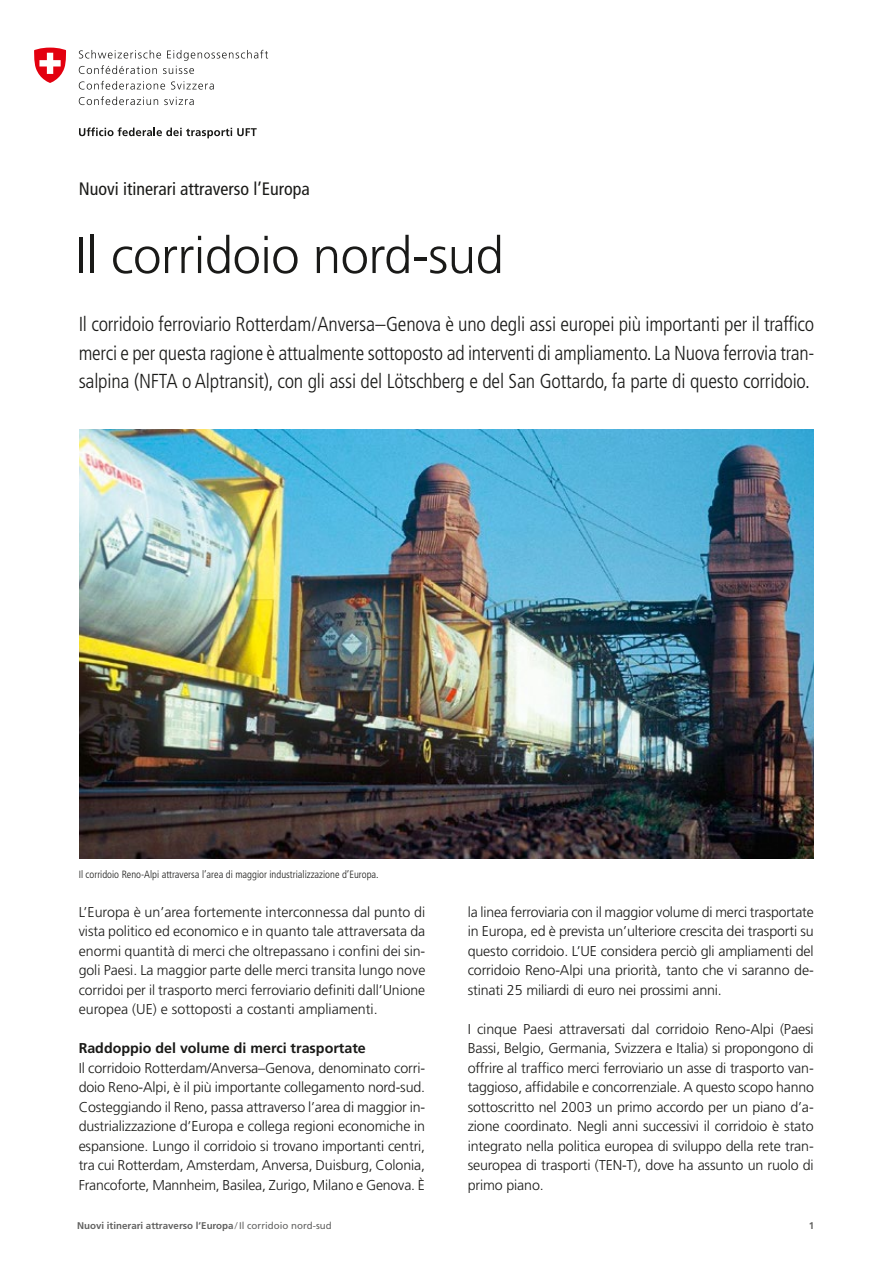
<style>
.page{position:relative;width:893px;height:1263px;background:#fff}
.page>*{position:absolute;margin:0;border:0;box-sizing:border-box;transform-origin:0 0}
.Lauftext{font:300 51px "Frutiger LT Std";letter-spacing:-.01em;color:#1a1a18}
.Anreisser{font:300 condensed 20.25px/28.5px "Frutiger LT Std";letter-spacing:-.01em;color:#1a1a18;text-align:justify}
.Spitzmarke{font:condensed 18px "Frutiger LT Std";color:#1a1a18}
.Lauftext-2{font:300 14.25px/19.5px "Frutiger LT Std";letter-spacing:-.01em;color:#1a1a18;text-align:justify}
.Titel_Lauftext_bold{font:700 14.25px "Frutiger LT Std";color:#1a1a18}
.Bildlegende{font:300 condensed 10.5px "Frutiger LT Std";color:#1a1a18}
.Lauftext-3{font:700 9.75px "Frutiger LT Std";color:#636362}
.s1{font-weight:300}
.s2{font-weight:400}
</style>
<div class="page">
<svg style="left:79px;top:50px;width:189px;height:24px"></svg>
<svg style="left:79px;top:81px;width:86px;height:9px"></svg>
<svg style="left:171px;top:81px;width:43px;height:9px"></svg>
<svg style="left:79px;top:96px;width:79px;height:9px"></svg>
<svg style="left:164px;top:97px;width:30px;height:8px"></svg>
<svg style="left:79px;top:127px;width:178px;height:11px"></svg>
<svg style="left:34px;top:48px;width:33px;height:35px"></svg>
<img style="left:79px;top:430px;width:735px;height:428px">
<p class="Spitzmarke" style="left:79px;top:178px;width:233px">Nuovi itinerari attraverso l’Europa</p>
<p class="Lauftext" style="left:76px;top:227px;width:430px">Il corridoio nord-sud</p>
<p class="Anreisser" style="left:79px;top:310px;width:737px">Il corridoio ferroviario Rotterdam/Anversa–Genova è uno degli assi europei più importanti per il traffico merci e per questa ragione è attualmente sottoposto ad interventi di ampliamento. La Nuova ferrovia tran&shy;salpina (NFTA o Alptransit), con gli assi del Lötschberg e del San Gottardo, fa parte di questo corridoio.</p>
<p class="Bildlegende" style="left:79px;top:868px;width:302px">Il corridoio Reno-Alpi attraversa l’area di maggior industrializzazione d’Europa.</p>
<p class="Lauftext-2" style="left:79px;top:902px;width:348px">L’Europa è un’area fortemente interconnessa dal punto di vista politico ed economico e in quanto tale attraversata da enormi quantità di merci che oltrepassano i confini dei sin&shy;goli Paesi. La maggior parte delle merci transita lungo nove corridoi per il trasporto merci ferroviario definiti dall’Unione europea (UE) e sottoposti a costanti ampliamenti.</p>
<p class="Titel_Lauftext_bold" style="left:79px;top:1040px;width:289px">Raddoppio del volume di merci trasportate</p>
<p class="Lauftext-2" style="left:79px;top:1058px;width:348px">Il corridoio Rotterdam/Anversa–Genova, denominato corri&shy;doio Reno-Alpi, è il più importante collegamento nord-sud.<br>Costeggiando il Reno, passa attraverso l’area di maggior in&shy;dustrializzazione d’Europa e collega regioni economiche in espansione. Lungo il corridoio si trovano importanti centri, tra cui Rotterdam, Amsterdam, Anversa, Duisburg, Colonia, Francoforte, Mannheim, Basilea, Zurigo, Milano e Genova. È</p>
<p class="Lauftext-2" style="left:468px;top:902px;width:348px">la linea ferroviaria con il maggior volume di merci trasportate in Europa, ed è prevista un’ulteriore crescita dei trasporti su questo corridoio. L’UE considera perciò gli ampliamenti del corridoio Reno-Alpi una priorità, tanto che vi saranno de&shy;stinati 25 miliardi di euro nei prossimi anni.</p>
<p class="Lauftext-2" style="left:468px;top:1019px;width:348px">I cinque Paesi attraversati dal corridoio Reno-Alpi (Paesi Bassi, Belgio, Germania, Svizzera e Italia) si propongono di offrire al traffico merci ferroviario un asse di trasporto van&shy;taggioso, affidabile e concorrenziale. A questo scopo hanno sottoscritto nel 2003 un primo accordo per un piano d’a&shy;zione coordinato. Negli anni successivi il corridoio è stato integrato nella politica europea di sviluppo della rete tran&shy;seuropea di trasporti (TEN-T), dove ha assunto un ruolo di primo piano.</p>
<p class="Lauftext-3" style="left:77px;top:1219px;width:256px">Nuovi itinerari attraverso l’Europa<span class="s1">/</span> <span class="s2">Il corridoio nord-sud</span></p>
<p class="Lauftext-3" style="left:809px;top:1219px;width:7px">1</p>
</div>
